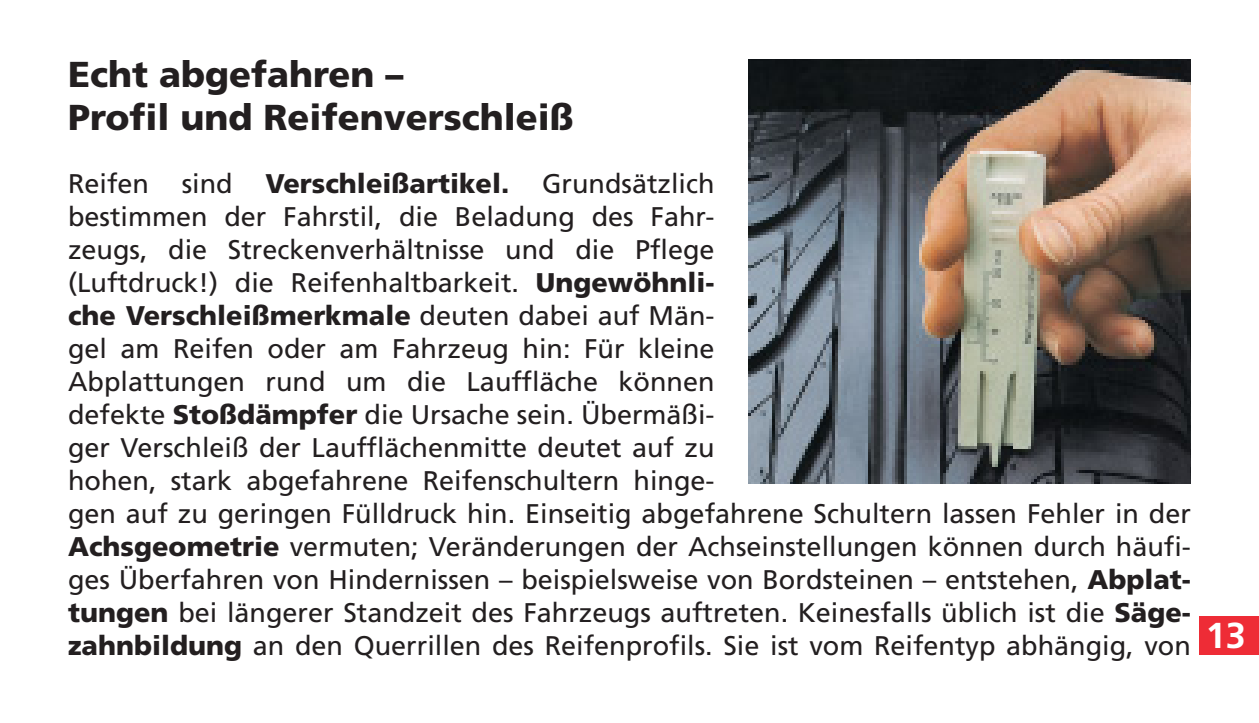
<style>
.page{position:relative;width:1259px;height:723px;background:#fff}
.page>*{position:absolute;margin:0;border:0;box-sizing:border-box;transform-origin:0 0}
.t1{font:900 36px/43.5px "Frutiger LT Std";color:#231f20}
.t2{font:700 36px "Frutiger LT Std";color:#fff}
.t3{font:27px/33px "Frutiger LT Std";color:#231f20}
.s1{font-weight:900}
</style>
<div class="page">
<img style="left:748px;top:60px;width:443px;height:423px">
<div style="left:1199px;top:617px;width:60px;height:38px;background:#ee2c36"></div>
<p class="t1" style="left:68px;top:55px;width:507px">Echt abgefahren –<br>Profil und Reifenverschleiß</p>
<p class="t3" style="left:68px;top:169px;width:1124px">Reifen sind <span class="s1">Verschleißartikel.</span> Grund sätzlich<br>bestimmen der Fahrstil, die Beladung des Fahr-<br>zeugs, die Streckenverhältnisse und die Pflege<br>(Luftdruck!) die Reifenhaltbarkeit. <span class="s1">Ungewöhnli-<br>che Verschleißmerkmale</span> deuten dabei auf Män-<br>gel am Reifen oder am Fahrzeug hin: Für kleine<br>Abplattungen rund um die Lauffläche können<br>defekte <span class="s1">Stoßdämpfer</span> die Ursache sein. Übermäßi-<br>ger Verschleiß der Laufflächenmitte deutet auf zu<br>hohen, stark abgefahrene Reifenschultern hinge-<br>gen auf zu geringen Fülldruck hin. Einseitig abgefahrene Schultern lassen Fehler in der <span class="s1">Achsgeometrie</span> vermuten; Veränderungen der Achseinstellungen können durch häufi&shy;ges Überfahren von Hindernissen – beispielsweise von Bordsteinen – entstehen, <span class="s1">Abplat&shy;tungen</span> bei längerer Standzeit des Fahrzeugs auftreten. Keinesfalls üblich ist die <span class="s1">Säge&shy;zahnbildung</span> an den Querrillen des Reifenprofils. Sie ist vom Reifentyp abhängig, von</p>
<p class="t2" style="left:1205px;top:621px;width:42px">13</p>
</div>
